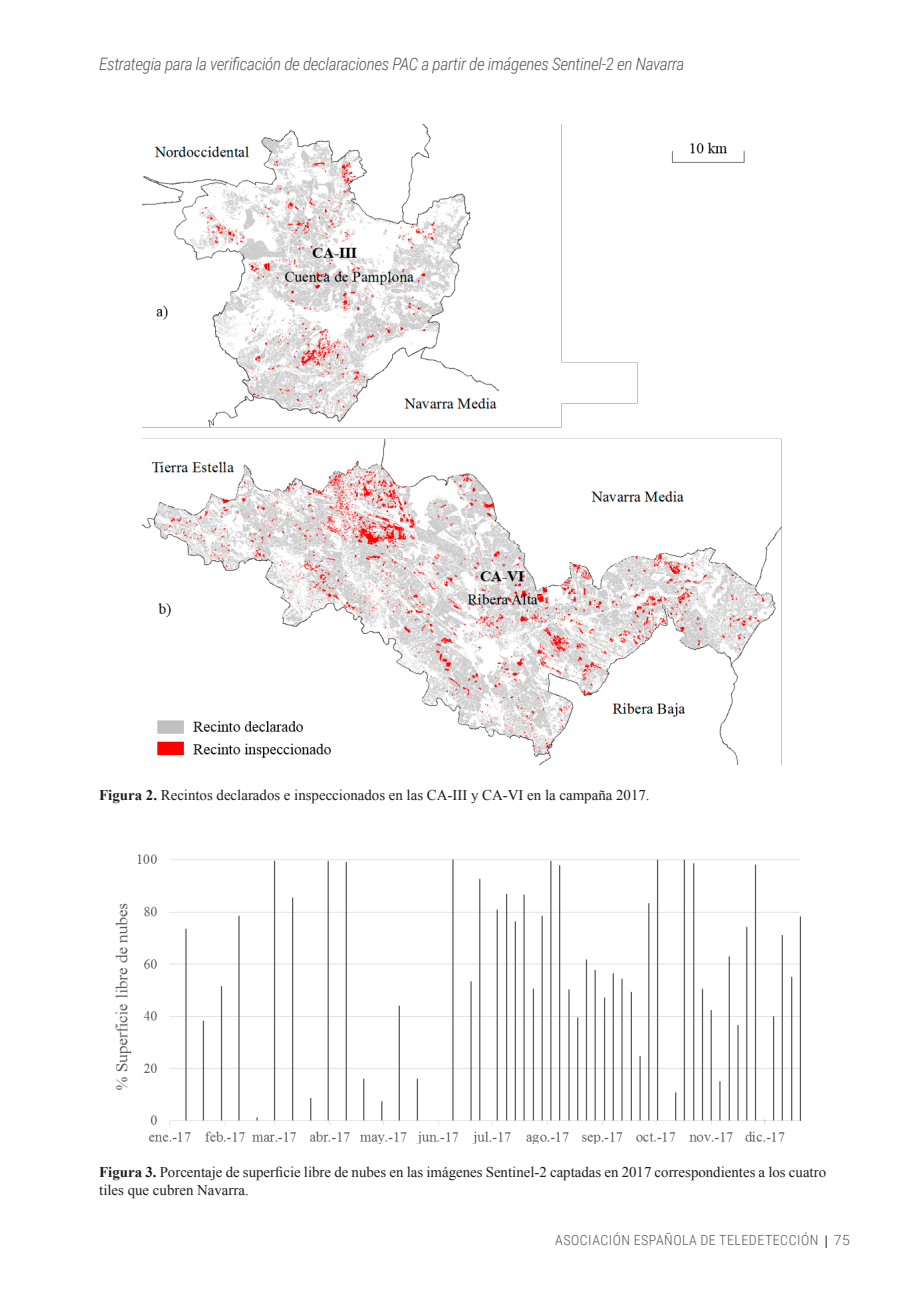
<style>
.page{position:relative;width:908px;height:1300px;background:#fff}
.page>*{position:absolute;margin:0;border:0;box-sizing:border-box;transform-origin:0 0}
.t1{font:italic 300 17.15px "Roboto Condensed";letter-spacing:-.02em;color:#575756}
.t2{font:14.88px/17.8px "Times New Roman";color:#1d1d1b}
.t3{font:300 14px "Roboto Condensed";letter-spacing:.035em;color:#575756}
.t4{font:300 14px "Roboto";color:#575756}
.s1{font-weight:700}
</style>
<div class="page">
<svg style="left:826px;top:1235px;width:1px;height:13px"></svg>
<img style="left:142px;top:124px;width:640px;height:641px">
<img style="left:115px;top:854px;width:686px;height:289px">
<p class="t1" style="left:99px;top:52px;width:587px">Estrategia para la verificación de declaraciones PAC a partir de imágenes Sentinel-2 en Navarra</p>
<p class="t2" style="left:99px;top:786px;width:552px"><span class="s1">Figura 2.</span> Recintos declarados e inspeccionados en las CA-III y CA-VI en la campaña 2017.</p>
<p class="t2" style="left:99px;top:1163px;width:728px"><span class="s1">Figura 3.</span> Porcentaje de superficie libre de nubes en las imágenes Sentinel-2 captadas en 2017 correspondientes a los cuatro tiles que cubren Navarra.</p>
<p class="t3" style="left:555px;top:1230px;width:265px">ASOCIACIÓN ESPAÑOLA DE TELEDETECCIÓN</p>
<p class="t4" style="left:834px;top:1230px;width:18px">75</p>
</div>
